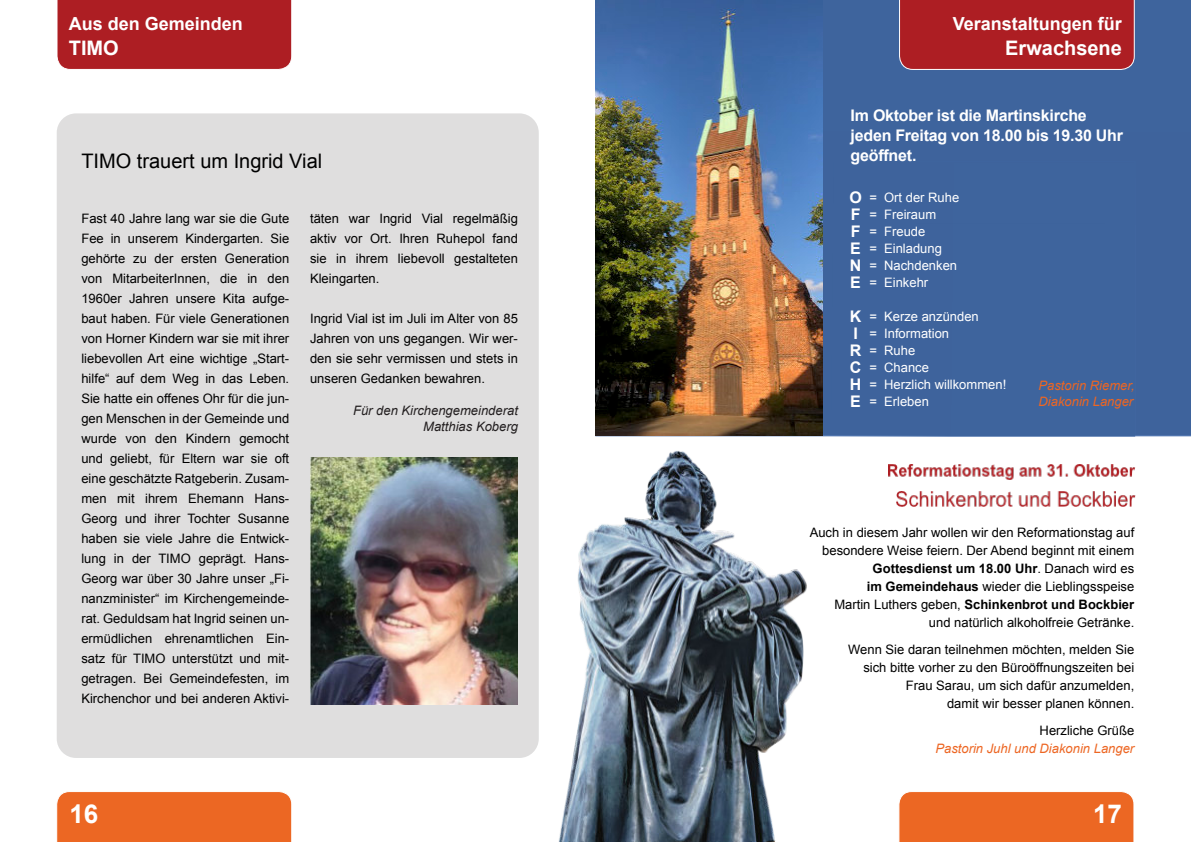
<style>
.page{position:relative;width:1191px;height:842px;background:#fff}
.page>*{position:absolute;margin:0;border:0;box-sizing:border-box;transform-origin:0 0}
.t1{font:700 26px "Arial";color:#fff}
.t2{font:700 20px "Arial";color:#fff}
.t3{font:20px "Arial";color:#000}
.t4{font:700 18px "Arial";color:#fff}
.t5{font:700 16px/20px "Arial";letter-spacing:-.015em;color:#fff}
.t6{font:13px/20px "Arial";color:#000;text-align:justify}
.t7{font:13px/17px "Arial";color:#fff}
.t8{font:italic 13px/16px "Arial";color:#ed6623}
.t9{font:italic 13px/16px "Arial";color:#231f20;text-align:right}
.s1{font-weight:700;font-size:16px}
.s2{font-weight:700}
</style>
<div class="page">
<div style="left:57px;top:0;width:235px;height:70px;background:#ad1e23"></div>
<div style="left:56px;top:791px;width:236px;height:51px;background:#ec6723"></div>
<div style="left:57px;top:113px;width:482px;height:645px;background:#dfdede;border-radius:19px"></div>
<img style="left:310px;top:458px;width:208px;height:246px">
<div style="left:822px;top:224px;width:369px;height:212px;background:#3e639c"></div>
<div style="left:830px;top:224px;width:305px;height:212px;background:#3e649d"></div>
<div style="left:822px;top:0;width:369px;height:224px;background:#3e649d"></div>
<div style="left:899px;top:791px;width:235px;height:51px;background:#ec6723"></div>
<div style="left:898px;top:0;width:237px;height:70px;background:#ad1e23"></div>
<img style="left:595px;top:0;width:227px;height:436px">
<img style="left:888px;top:464px;width:247px;height:16px">
<img style="left:896px;top:491px;width:239px;height:15px">
<img style="left:535px;top:451px;width:272px;height:391px">
<h3 class="t4" style="left:69px;top:17px;width:176px">Aus den Geme nden</h3>
<h2 class="t2" style="left:69px;top:40px;width:51px">TIMO</h2>
<h3 class="t4" style="left:69px;top:17px;width:143px">Headline 2-zeilig</h3>
<h2 class="t2" style="left:69px;top:40px;width:79px">RUBRIK</h2>
<h2 class="t3" style="left:81px;top:153px;width:242px">TIMO trauert um Ingrid Vial</h2>
<p class="t6" style="left:81px;top:210px;width:209px">Fast 40 Jahre lang war sie die Gute Fee in unserem Kindergarten. Sie gehörte zu der ersten Generation von MitarbeiterInnen, die in den 1960er Jahren unsere Kita aufge&shy;baut haben. Für viele Generationen von Horner Kindern war sie mit ihrer liebevollen Art eine wichtige „Start&shy;hilfe“ auf dem Weg in das Leben.<br>Sie hatte ein offenes Ohr für die jun&shy;gen Menschen in der Gemeinde und wurde von den Kindern gemocht und geliebt, für Eltern war sie oft eine geschätzte Ratgeberin. Zusam&shy;men mit ihrem Ehemann Hans-Georg und ihrer Tochter Susanne haben sie viele Jahre die Entwick&shy;lung in der TIMO geprägt. Hans-Georg war über 30 Jahre unser „Fi&shy;nanzminister“ im Kirchengemeinde&shy;rat. Geduldsam hat Ingrid seinen un&shy;ermüdlichen ehrenamtlichen Ein&shy;satz für TIMO unterstützt und mit&shy;getragen. Bei Gemeindefesten, im Kirchenchor und bei anderen Aktivi-</p>
<p class="t6" style="left:310px;top:210px;width:209px">täten war Ingrid Vial regelmäßig aktiv vor Ort. Ihren Ruhepol fand sie in ihrem liebevoll gestalteten Kleingarten.</p>
<p class="t6" style="left:310px;top:310px;width:209px">Ingrid Vial ist im Juli im Alter von 85<br>Jahren von uns gegangen. Wir wer&shy;den sie sehr vermissen und stets in unseren Gedanken bewahren.</p>
<p class="t9" style="left:353px;top:404px;width:166px">Für den Kirchengemeinderat<br>Matthias Koberg</p>
<h1 class="t1" style="left:69px;top:804px;width:30px">16</h1>
<h3 class="t4" style="left:953px;top:17px;width:171px">Veranstaltungen für</h3>
<h2 class="t2" style="left:1005px;top:40px;width:118px">Erwachsene</h2>
<h3 class="t4" style="left:981px;top:17px;width:143px">Headline 2-zeilig</h3>
<h2 class="t2" style="left:1044px;top:40px;width:79px">RUBRIK</h2>
<p class="t5" style="left:850px;top:107px;width:274px">Im Oktober ist die Martinskirche jeden Freitag von 18.00 bis 19.30 Uhr geöffnet.</p>
<p class="t7" style="left:849px;top:190px;width:111px"><span class="s1">O</span> = Ort der Ruhe<br><span class="s1">F</span> = Freiraum<br><span class="s1">F</span> = Freude<br><span class="s1">E</span> = Einladung<br><span class="s1">N</span> = Nachdenken<br><span class="s1">E</span> = Einkehr</p>
<p class="t7" style="left:850px;top:309px;width:158px"><span class="s1">K</span> = Kerze anzünden<br><span class="s1">I</span> = Information<br><span class="s1">R</span> = Ruhe<br><span class="s1">C</span> = Chance<br><span class="s1">H</span> = Herzlich willkommen!<br><span class="s1">E</span> = Erleben</p>
<p class="t8" style="left:1038px;top:378px;width:98px">Pastorin Riemer,<br>Diakonin Langer</p>
<p class="t6" style="left:809px;top:525px;width:326px;line-height:18px;text-align:right">Auch in diesem Jahr wollen wir den Reformationstag auf besondere Weise feiern. Der Abend beginnt mit einem <span class="s2">Gottesdienst um 18.00 Uhr</span>. Danach wird es<br><span class="s2">im Gemeindehaus</span> wieder die Lieblingsspeise<br>Martin Luthers geben, <span class="s2">Schinkenbrot und Bockbier </span>und natürlich alkoholfreie Getränke.</p>
<p class="t6" style="left:848px;top:642px;width:287px;line-height:18px;text-align:right">Wenn Sie daran teilnehmen möchten, melden Sie sich bitte vorher zu den Büroöffnungszeiten bei Frau Sarau, um sich dafür anzumelden,<br>damit wir besser planen können.</p>
<p class="t6" style="left:1039px;top:722px;width:96px">Herzliche Grüße</p>
<p class="t8" style="left:935px;top:742px;width:200px">Pastorin Juhl und Diakonin Langer</p>
<h1 class="t1" style="left:1093px;top:804px;width:30px">17</h1>
</div>
